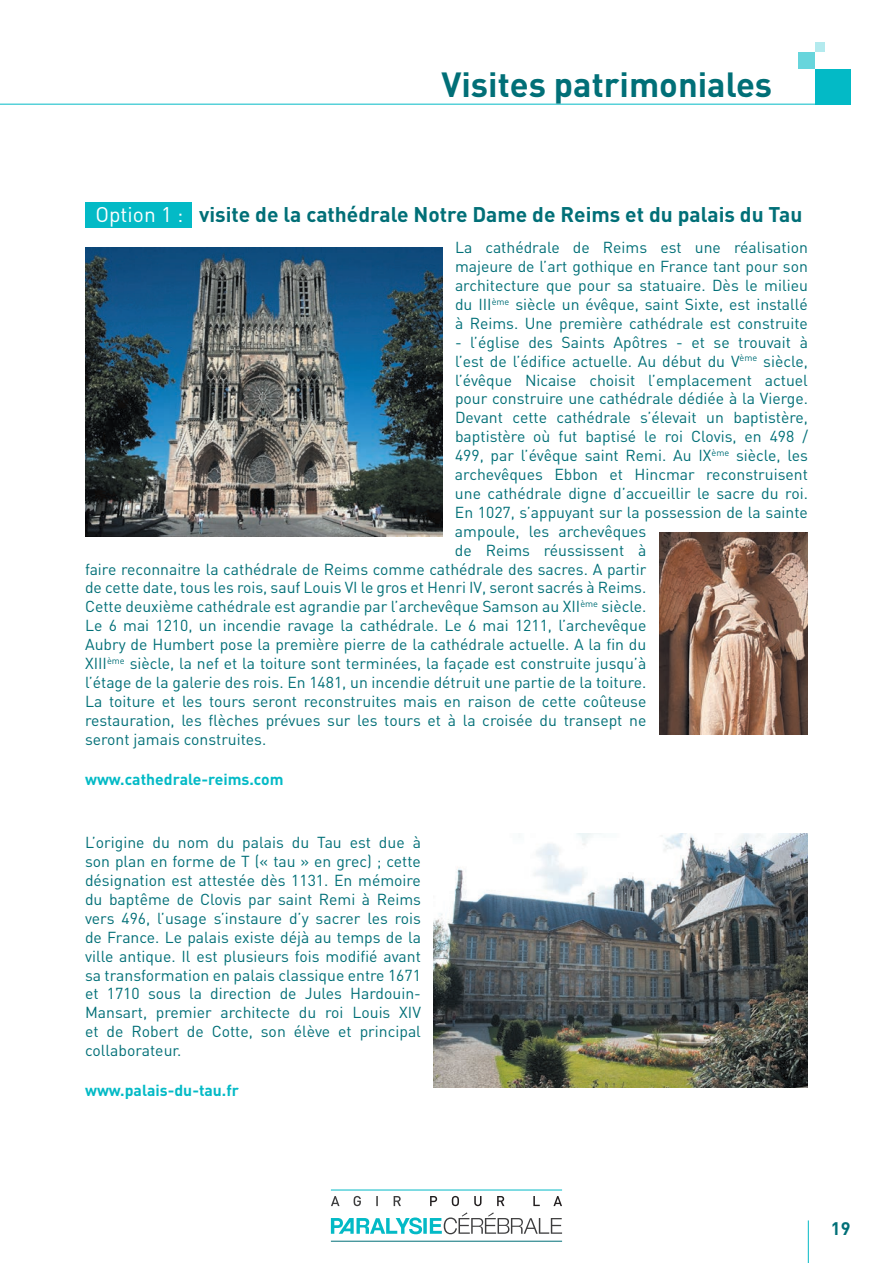
<style>
.page{position:relative;width:893px;height:1263px;background:#fff}
.page>*{position:absolute;margin:0;border:0;box-sizing:border-box;transform-origin:0 0}
.t1{font:700 34.5px "DIN";color:#016f77}
.t2{font:700 21px "DIN";color:#016f77}
.t3{font:700 18px "DIN";color:#016f77}
.t4{font:15.75px/18.9px "DIN";color:#016f77;text-align:justify}
.t5{font:700 15.75px "DIN";color:#03bac6}
.s1{font-weight:400;color:#fff}
</style>
<div class="page">
<hr style="left:808px;top:1220px;width:1px;height:43px;background:#03bac6">
<div style="left:85px;top:202px;width:106px;height:25px;background:#03bac6"></div>
<hr style="left:0;top:104px;width:850px;height:1px;background:#03bac6">
<div style="left:815px;top:69px;width:35px;height:36px;background:#03bac6"></div>
<div style="left:798px;top:52px;width:17px;height:17px;background:#67d5dc"></div>
<div style="left:815px;top:42px;width:9px;height:10px;background:#b3eaee"></div>
<svg style="left:331px;top:1196px;width:70px;height:10px"></svg>
<svg style="left:430px;top:1196px;width:132px;height:10px"></svg>
<svg style="left:331px;top:1212px;width:231px;height:22px"></svg>
<hr style="left:331px;top:1190px;width:231px;height:1px;background:#03bac6">
<hr style="left:331px;top:1241px;width:231px;height:1px;background:#016f77">
<img style="left:659px;top:533px;width:149px;height:202px">
<img style="left:434px;top:833px;width:374px;height:255px">
<img style="left:85px;top:248px;width:357px;height:289px">
<h1 class="t1" style="left:441px;top:62px;width:332px">Visites patrimoniales</h1>
<h2 class="t2" style="left:95px;top:200px;width:708px"><span class="s1">Option 1 :</span> visite de la cathédrale Notre Dame de Reims et du palais du Tau</h2>
<p class="t4" style="left:455px;top:238px;width:354px">La cathédrale de Reims est une réalisation majeure de l’art gothique en France tant pour son architecture que pour sa statuaire. Dès le milieu du III<sup>ème</sup> siècle un évêque, saint Sixte, est installé à Reims. Une première cathédrale est construite</p>
<p class="t4" style="left:455px;top:332px;width:354px">- l’église des Saints Apôtres - et se trouvait à</p>
<p class="t4" style="left:455px;top:351px;width:354px">l’est de l’édifice actuelle. Au début du V<sup>ème</sup> siècle,</p>
<p class="t4" style="left:455px;top:370px;width:354px">l’évêque Nicaise choisit l’emplacement actuel</p>
<p class="t4" style="left:455px;top:389px;width:354px">pour construire une cathédrale dédiée à la Vierge.</p>
<p class="t4" style="left:455px;top:408px;width:354px">Devant cette cathédrale s’élevait un baptistère,</p>
<p class="t4" style="left:455px;top:427px;width:354px">baptistère où fut baptisé le roi Clovis, en 498 /</p>
<p class="t4" style="left:455px;top:446px;width:354px">499, par l’évêque saint Remi. Au IX<sup>ème</sup> siècle, les</p>
<p class="t4" style="left:455px;top:465px;width:354px">archevêques Ebbon et Hincmar reconstruisent</p>
<p class="t4" style="left:455px;top:483px;width:354px">une cathédrale digne d’accueillir le sacre du roi.</p>
<p class="t4" style="left:455px;top:502px;width:354px">En 1027, s’appuyant sur la possession de la sainte</p>
<p class="t4" style="left:455px;top:521px;width:193px">ampoule, les archevêques</p>
<p class="t4" style="left:455px;top:540px;width:193px">de Reims réussissent à</p>
<p class="t4" style="left:85px;top:559px;width:563px">faire reconnaitre la cathédrale de Reims comme cathédrale des sacres. A partir</p>
<p class="t4" style="left:85px;top:578px;width:563px">de cette date, tous les rois, sauf Louis VI le gros et Henri IV, seront sacrés à Reims.</p>
<p class="t4" style="left:85px;top:597px;width:563px">Cette deuxième cathédrale est agrandie par l’archevêque Samson au XII<sup>ème</sup> siècle.</p>
<p class="t4" style="left:85px;top:616px;width:563px">Le 6 mai 1210, un incendie ravage la cathédrale. Le 6 mai 1211, l’archevêque</p>
<p class="t4" style="left:85px;top:635px;width:563px">Aubry de Humbert pose la première pierre de la cathédrale actuelle. A la fin du</p>
<p class="t4" style="left:85px;top:654px;width:563px">XIII<sup>ème</sup> siècle, la nef et la toiture sont terminées, la façade est construite jusqu’à</p>
<p class="t4" style="left:85px;top:672px;width:563px">l’étage de la galerie des rois. En 1481, un incendie détruit une partie de la toiture.</p>
<p class="t4" style="left:85px;top:691px;width:563px">La toiture et les tours seront reconstruites mais en raison de cette coûteuse</p>
<p class="t4" style="left:85px;top:710px;width:563px">restauration, les flèches prévues sur les tours et à la croisée du transept ne</p>
<p class="t4" style="left:85px;top:729px;width:183px">seront jamais construites.</p>
<p class="t5" style="left:85px;top:769px;width:200px">www.cathedrale-reims.com</p>
<p class="t4" style="left:85px;top:833px;width:337px">L’origine du nom du palais du Tau est due à son plan en forme de T (« tau » en grec) ; cette désignation est attestée dès 1131. En mémoire du baptême de Clovis par saint Remi à Reims vers 496, l’usage s’instaure d’y sacrer les rois de France. Le palais existe déjà au temps de la ville antique. Il est plusieurs fois modifié avant sa transformation en palais classique entre 1671 et 1710 sous la direction de Jules Hardouin-Mansart, premier architecte du roi Louis XIV et de Robert de Cotte, son élève et principal collaborateur.</p>
<p class="t5" style="left:85px;top:1080px;width:155px">www.palais-du-tau.fr</p>
<p class="t3" style="left:831px;top:1217px;width:21px">19</p>
</div>
